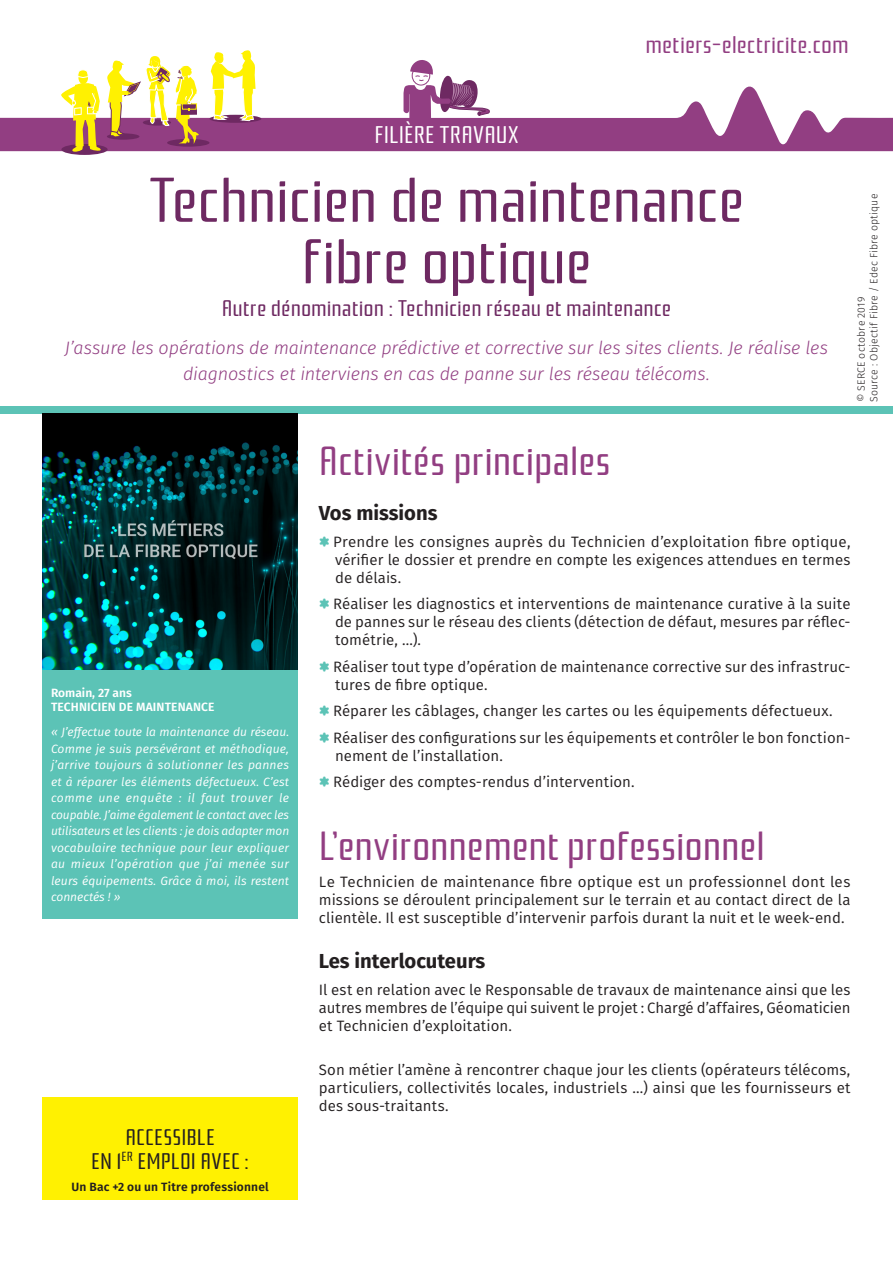
<style>
.page{position:relative;width:893px;height:1263px;background:#fff}
.page>*{position:absolute;margin:0;border:0;box-sizing:border-box;transform-origin:0 0}
.TITRE_FICHE{font:63px "Rationale";letter-spacing:-.01em;color:#6e2962}
.Titre{font:40.5px "Rationale";letter-spacing:-.005em;color:#923e82}
.t1{font:24px "Rationale";letter-spacing:.005em;color:#923e82}
.t2{font:24px "Rationale";letter-spacing:.015em;color:#fff}
.Diplome_requis_TITRE{font:22.5px/24px "Rationale";letter-spacing:.01em;color:#231f20;text-align:center}
.TITRE_FICHE_développ{font:22.5px "Rationale";color:#6e2962}
.sousTitre{font:700 20.25px "Fira Sans";color:#231f20}
.Chapo{font:italic 300 18px/25.5px "Fira Sans";letter-spacing:-.01em;color:#923e82;text-align:center}
.TXT{font:15px/18px "Fira Sans";letter-spacing:.005em;color:#231f20;text-align:justify}
.Témoignage_TXT{font:italic 12px/16.5px "Fira Sans";letter-spacing:.01em;color:#fff;text-align:justify}
.Diplome_requis_1ER_E{font:600 12px "Fira Sans";letter-spacing:.015em;color:#231f20}
.Témoignage_FONCTION{font:600 12px "Fira Sans";letter-spacing:.01em;color:#fff}
.Témoignage_NOM{font:600 12px "Fira Sans";color:#fff}
.t3{font:300 10.5px/12.6px "Fira Sans";letter-spacing:.015em;color:#231f20}
.s1{font-family:"Distro II Bats";color:#5cc3b6}
</style>
<div class="page">
<svg style="left:0;top:86px;width:893px;height:65px;fill:#923e82"></svg>
<div style="left:0;top:406px;width:893px;height:8px;background:#5cc3b6"></div>
<div style="left:209px;top:115px;width:52px;height:8px;background:#6e2962;border-radius:50%"></div>
<svg style="left:211px;top:50px;width:45px;height:99px"></svg>
<div style="left:167px;top:139px;width:42px;height:8px;background:#6e2962;border-radius:50%"></div>
<div style="left:61px;top:144px;width:47px;height:11px;background:#6e2962;border-radius:50%"></div>
<svg style="left:61px;top:70px;width:40px;height:83px"></svg>
<svg style="left:107px;top:56px;width:92px;height:96px"></svg>
<div style="left:43px;top:1097px;width:255px;height:102px;background:#fff101"></div>
<svg style="left:403px;top:60px;width:87px;height:58px"></svg>
<div style="left:43px;top:669px;width:255px;height:249px;background:#5cc3b6"></div>
<img style="left:43px;top:414px;width:255px;height:255px">
<h3 class="t1" style="left:646px;top:31px;width:205px">metiers-electricite.com</h3>
<h3 class="t2" style="left:374px;top:121px;width:146px">FILIÈRE TRAVAUX</h3>
<p class="TITRE_FICHE" style="left:149px;top:165px;width:597px">Technicien de maintenance</p>
<p class="TITRE_FICHE" style="left:302px;top:226px;width:291px">fibre optique</p>
<p class="TITRE_FICHE_développ" style="left:222px;top:296px;width:451px">Autre dénomination : Technicien réseau et maintenance</p>
<p class="Chapo" style="left:65px;top:335px;width:765px">J’assure les opérations de maintenance prédictive et corrective sur les sites clients. Je réalise les diagnostics et interviens en cas de panne sur les réseau télécoms.</p>
<p class="t3" style="left:855px;top:402px;width:210px;rotate:-90deg">© SERCE octobre 2019<br>Source : Objectif Fibre / Edec Fibre optique</p>
<p class="Témoignage_NOM" style="left:51px;top:683px;width:82px">Romain, 27 ans</p>
<p class="Témoignage_FONCTION" style="left:51px;top:697px;width:165px">TECHNICIEN DE MAINTENANCE</p>
<p class="Témoignage_TXT" style="left:51px;top:723px;width:240px">« J’effectue toute la maintenance du réseau.<br>Comme je suis persévérant et méthodique, j’arrive toujours à solutionner les pannes et à réparer les éléments défectueux. C’est comme une enquête : il faut trouver le coupable. J’aime également le contact avec les utilisateurs et les clients : je dois adapter mon vocabulaire technique pour leur expliquer au mieux l’opération que j’ai menée sur leurs équipements. Grâce à moi, ils restent connectés ! »</p>
<h3 class="Diplome_requis_TITRE" style="left:91px;top:1115px;width:160px">ACCÉSSIBLE<br>EN 1<sup>ER</sup> EMPLOI AVEC :</h3>
<p class="Diplome_requis_TITRE" style="left:91px;top:1125px;width:160px">ACCESSIBLE<br>EN 1<sup>ER</sup> EMPLOI AVEC :</p>
<p class="Diplome_requis_1ER_E" style="left:71px;top:1177px;width:199px">Un Bac +2 ou un Titre professionnel</p>
<p class="Titre" style="left:319px;top:438px;width:293px">Activités principales</p>
<p class="sousTitre" style="left:319px;top:496px;width:120px">Vos missions</p>
<p class="TXT" style="left:335px;top:532px;width:517px;text-indent:-16px"><span class="s1">P</span>Prendre les consignes auprès du Technicien d’exploitation fibre optique, vérifier le dossier et prendre en compte les exigences attendues en termes de délais.</p>
<p class="TXT" style="left:335px;top:595px;width:517px;text-indent:-16px"><span class="s1">P</span>Réaliser les diagnostics et interventions de maintenance curative à la suite de pannes sur le réseau des clients (détection de défaut, mesures par réflec&shy;tométrie, ...).</p>
<p class="TXT" style="left:335px;top:657px;width:517px;text-indent:-16px"><span class="s1">P</span>Réaliser tout type d’opération de maintenance corrective sur des infrastruc&shy;tures de fibre optique.</p>
<p class="TXT" style="left:319px;top:702px;width:515px"><span class="s1">P</span>Réparer les câblages, changer les cartes ou les équipements défectueux.</p>
<p class="TXT" style="left:335px;top:728px;width:517px;text-indent:-16px"><span class="s1">P</span>Réaliser des configurations sur les équipements et contrôler le bon fonction&shy;nement de l’installation.</p>
<p class="TXT" style="left:319px;top:773px;width:317px"><span class="s1">P</span>Rédiger des comptes-rendus d’intervention.</p>
<p class="Titre" style="left:319px;top:823px;width:447px">L’environnement professionnel</p>
<p class="TXT" style="left:319px;top:872px;width:533px">Le Technicien de maintenance fibre optique est un professionnel dont les missions se déroulent principalement sur le terrain et au contact direct de la clientèle. Il est susceptible d’intervenir parfois durant la nuit et le week-end.</p>
<p class="sousTitre" style="left:319px;top:944px;width:168px">Les interlocuteurs</p>
<p class="TXT" style="left:319px;top:980px;width:533px">Il est en relation avec le Responsable de travaux de maintenance ainsi que les autres membres de l’équipe qui suivent le projet : Chargé d’affaires, Géomaticien et Technicien d’exploitation.</p>
<p class="TXT" style="left:319px;top:1060px;width:533px">Son métier l’amène à rencontrer chaque jour les clients (opérateurs télécoms, particuliers, collectivités locales, industriels ...) ainsi que les fournisseurs et des sous-traitants.</p>
</div>
